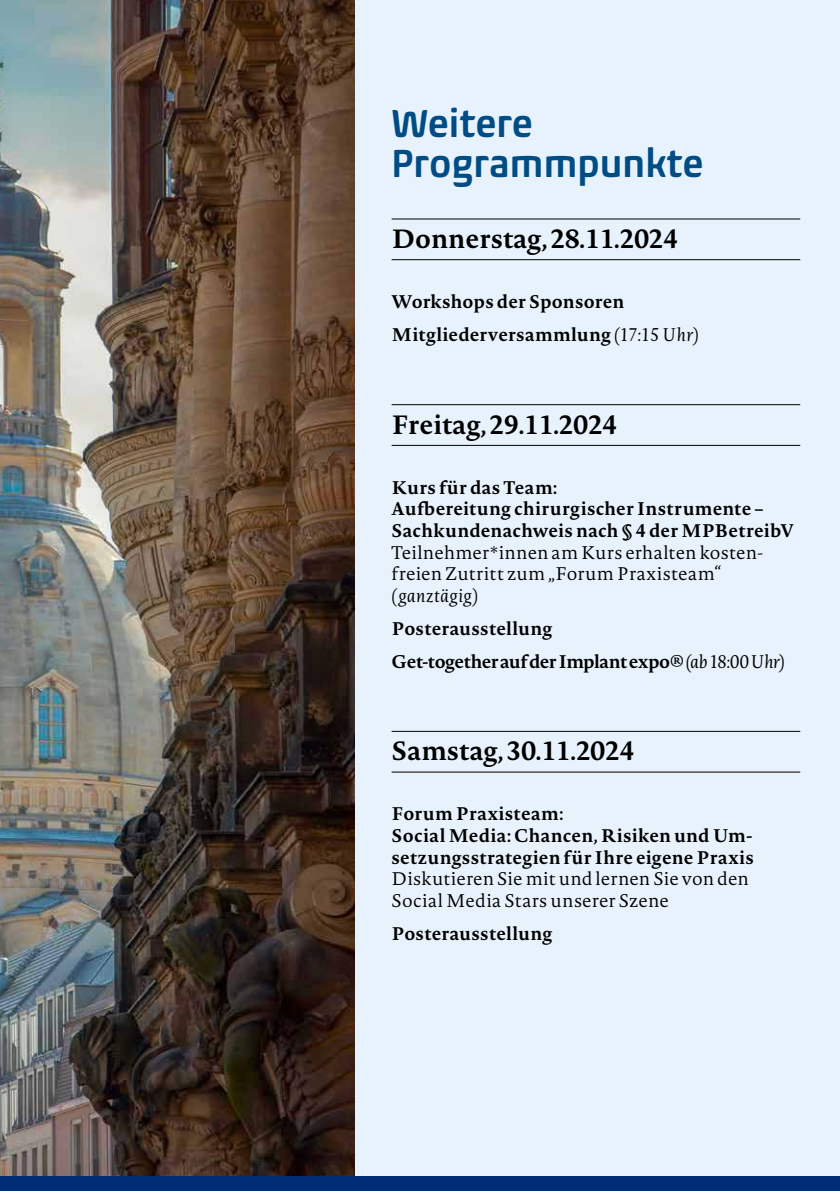
<style>
.page{position:relative;width:840px;height:1191px;background:#fff}
.page>*{position:absolute;margin:0;border:0;box-sizing:border-box;transform-origin:0 0}
.t1{font:600 condensed 40px/40px "Biome Std";color:#004c84}
.t2{font:700 26px "Novel Pro";color:#000}
.t3{font:700 18px/21.6px "Novel Pro";letter-spacing:.01em;color:#000}
.t4{font:300 18px/21.6px "Novel Pro";letter-spacing:.01em;color:#000}
.t5{font:700 18px/33px "Novel Pro";letter-spacing:-.02em;color:#000}
.t6{font:italic 300 18px "Novel Pro";letter-spacing:.02em;color:#000}
.s1{font-weight:300;font-style:italic}
</style>
<div class="page">
<div style="left:352px;top:0;width:487px;height:1190px;background:#e8f2fc"></div>
<img style="left:0;top:0;width:354px;height:1176px">
<div style="left:0;top:1176px;width:839px;height:14px;background:#002b75"></div>
<hr style="left:391px;top:218px;width:408px;height:1px;background:#000">
<hr style="left:391px;top:259px;width:408px;height:1px;background:#000">
<hr style="left:391px;top:404px;width:408px;height:1px;background:#000">
<hr style="left:391px;top:445px;width:408px;height:1px;background:#000">
<hr style="left:391px;top:731px;width:408px;height:1px;background:#000">
<hr style="left:391px;top:771px;width:408px;height:1px;background:#000">
<h1 class="t1" style="left:391px;top:103px;width:313px">Weitere<br>Programmpunkte</h1>
<h2 class="t2" style="left:391px;top:219px;width:288px">Donnerstag, 28.11.2024</h2>
<p class="t3" style="left:391px;top:284px;width:308px;line-height:33px">Workshops der Sponsoren<br>Mitgliederversammlung <span class="s1">(17:15 Uhr)</span></p>
<h2 class="t2" style="left:391px;top:405px;width:227px">Freitag, 29.11.2024</h2>
<p class="t3" style="left:391px;top:476px;width:403px">Kurs für das Team:<br>Aufbereitung chirurgischer Instrumente –<br>Sachkundenachweis nach § 4 der MPBetreibV</p>
<p class="t4" style="left:391px;top:541px;width:372px">Teilnehmer*innen am Kurs erhalten kosten&shy;freien Zutritt zum „Forum Praxisteam“</p>
<p class="t6" style="left:391px;top:582px;width:88px">(ganztägig)</p>
<p class="t5" style="left:391px;top:611px;width:394px">Posterausstellung<br>Get-together auf der Implant expo® <span class="s1">(ab 18:00 Uhr)</span></p>
<h2 class="t2" style="left:391px;top:731px;width:244px">Samstag, 30.11.2024</h2>
<p class="t3" style="left:391px;top:802px;width:364px">Forum Praxisteam:<br>Social Media: Chancen, Risiken und Um&shy;setzungsstrategien für Ihre eigene Praxis</p>
<p class="t4" style="left:391px;top:867px;width:358px">Diskutieren Sie mit und lernen Sie von den<br>Social Media Stars unserer Szene</p>
<p class="t3" style="left:391px;top:922px;width:162px">Posterausstellung</p>
</div>
